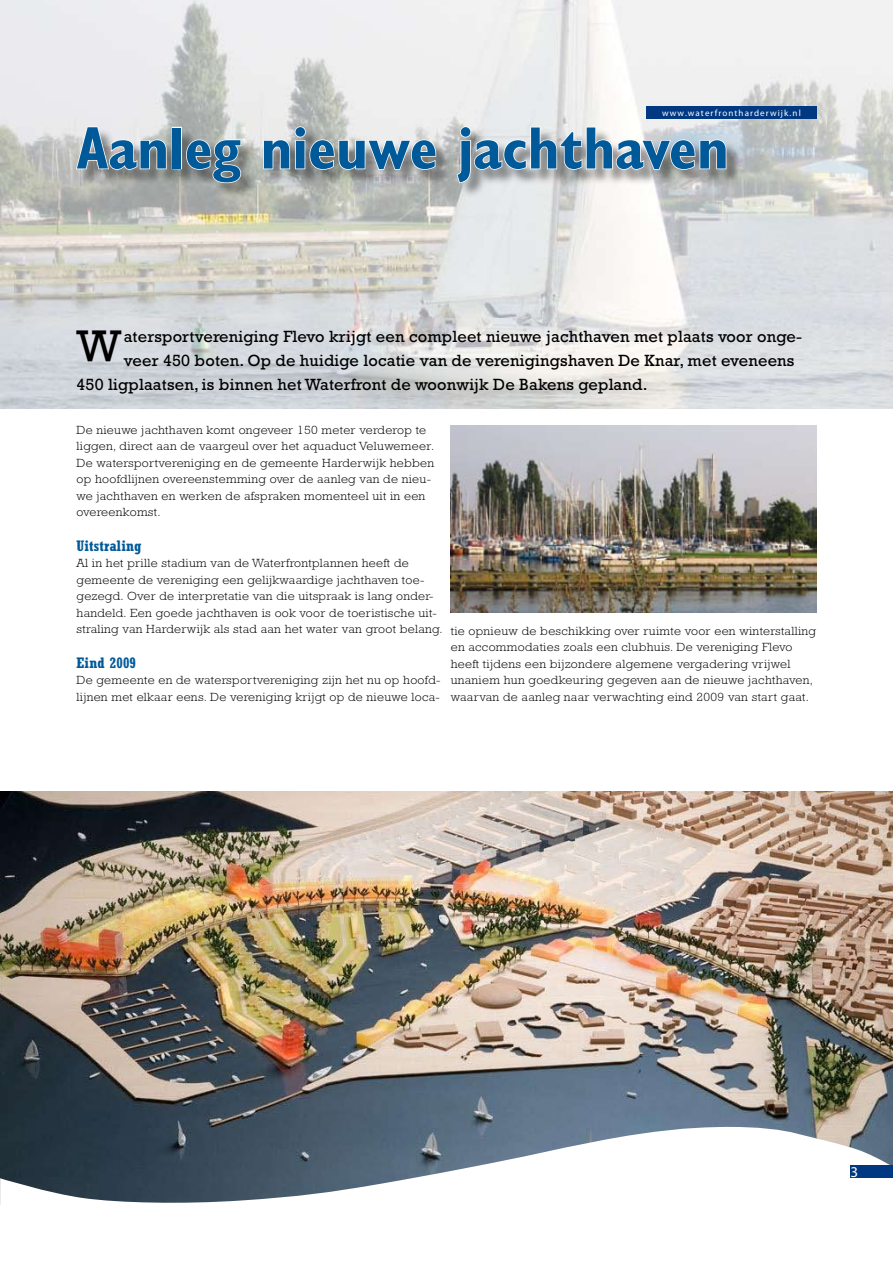
<style>
.page{position:relative;width:893px;height:1263px;background:#fff}
.page>*{position:absolute;margin:0;border:0;box-sizing:border-box;transform-origin:0 0}
.t1{font:700 condensed 60px "Gill Sans Std";color:#005a9a}
.t2{font:45px "Rockwell Std";color:#000}
.t3{font:16.5px "Rockwell Std";letter-spacing:.01em;color:#000}
.t4{font:700 condensed 15px "Rockwell Std";letter-spacing:.01em;color:#005a9a}
.t5{font:15px "Myriad Pro";color:#fff}
.t6{font:300 12px/16.5px "Rockwell Std";letter-spacing:.025em;color:#000;scale:1.05 1}
.t7{font:9px "Myriad Pro";letter-spacing:.12em;color:#fff}
</style>
<div class="page">
<img style="left:0;top:0;width:893px;height:408px">
<img style="left:0;top:792px;width:893px;height:334px">
<div style="left:77px;top:127px;width:775px;height:177px;background:#000;opacity:.4"></div>
<div style="left:80px;top:131px;width:767px;height:168px;background:#000;opacity:.07"></div>
<svg style="left:75px;top:126px;width:92px;height:45px;background:#c4c5c4"></svg>
<div style="left:172px;top:127px;width:10px;height:42px;border:2px solid #fff"></div>
<svg style="left:185px;top:139px;width:57px;height:45px;background:#a1a4a2"></svg>
<svg style="left:262px;top:126px;width:175px;height:45px;background:#bfc0bf"></svg>
<svg style="left:456px;top:126px;width:271px;height:58px;background:#c4c6c7"></svg>
<img style="left:451px;top:426px;width:365px;height:186px">
<svg style="left:0;top:1126px;width:893px;height:79px"></svg>
<div style="left:646px;top:106px;width:170px;height:13px;background:#003882"></div>
<div style="left:850px;top:1165px;width:43px;height:13px;background:#003882"></div>
<p class="t7" style="left:662px;top:108px;width:140px">www.waterfrontharderwijk.nl</p>
<h1 class="t1" style="left:77px;top:112px;width:654px">Aanleg nieuwe jachthaven</h1>
<h2 class="t2" style="left:77px;top:320px;width:46px">W</h2>
<h3 class="t3" style="left:124px;top:327px;width:680px">atersportvereniging Flevo krijgt een compleet nieuwe jachthaven met plaats voor onge-</h3>
<h3 class="t3" style="left:124px;top:351px;width:672px">veer 450 boten. Op de huidige locatie van de verenigingshaven De Knar, met eveneens</h3>
<h3 class="t3" style="left:77px;top:375px;width:572px">450 ligplaatsen, is binnen het Waterfront de woonwijk De Bakens gepland.</h3>
<p class="t6" style="left:77px;top:421px;width:342px">De nieuwe jachthaven komt ongeveer 150 meter verderop te liggen, direct aan de vaargeul over het aquaduct Veluwemeer.<br>De watersportvereniging en de gemeente Harderwijk hebben op hoofdlijnen overeenstemming over de aanleg van de nieu&shy;we jachthaven en werken de afspraken momenteel uit in een overeenkomst.</p>
<p class="t4" style="left:77px;top:536px;width:66px">Uitstraling</p>
<p class="t6" style="left:77px;top:555px;width:350px">Al in het prille stadium van de Waterfrontplannen heeft de gemeente de vereniging een gelijkwaardige jachthaven toe-- gezegd. Over de interpretatie van die uitspraak is lang onder&shy;handeld. Een goede jachthaven is ook voor de toeristische uit&shy;straling van Harderwijk als stad aan het water van groot belang.</p>
<p class="t4" style="left:77px;top:653px;width:61px">Eind 2009</p>
<p class="t6" style="left:77px;top:672px;width:348px">De gemeente en de watersportvereniging zijn het nu op hoofd&shy;lijnen met elkaar eens. De vereniging krijgt op de nieuwe loca-</p>
<p class="t6" style="left:451px;top:622px;width:349px">tie opnieuw de beschikking over ruimte voor een winterstalling en accommodaties zoals een clubhuis. De vereniging Flevo heeft tijdens een bijzondere algemene vergadering vrijwel unaniem hun goedkeuring gegeven aan de nieuwe jachthaven, waarvan de aanleg naar verwachting eind 2009 van start gaat.</p>
<p class="t5" style="left:850px;top:1163px;width:9px">3</p>
</div>
